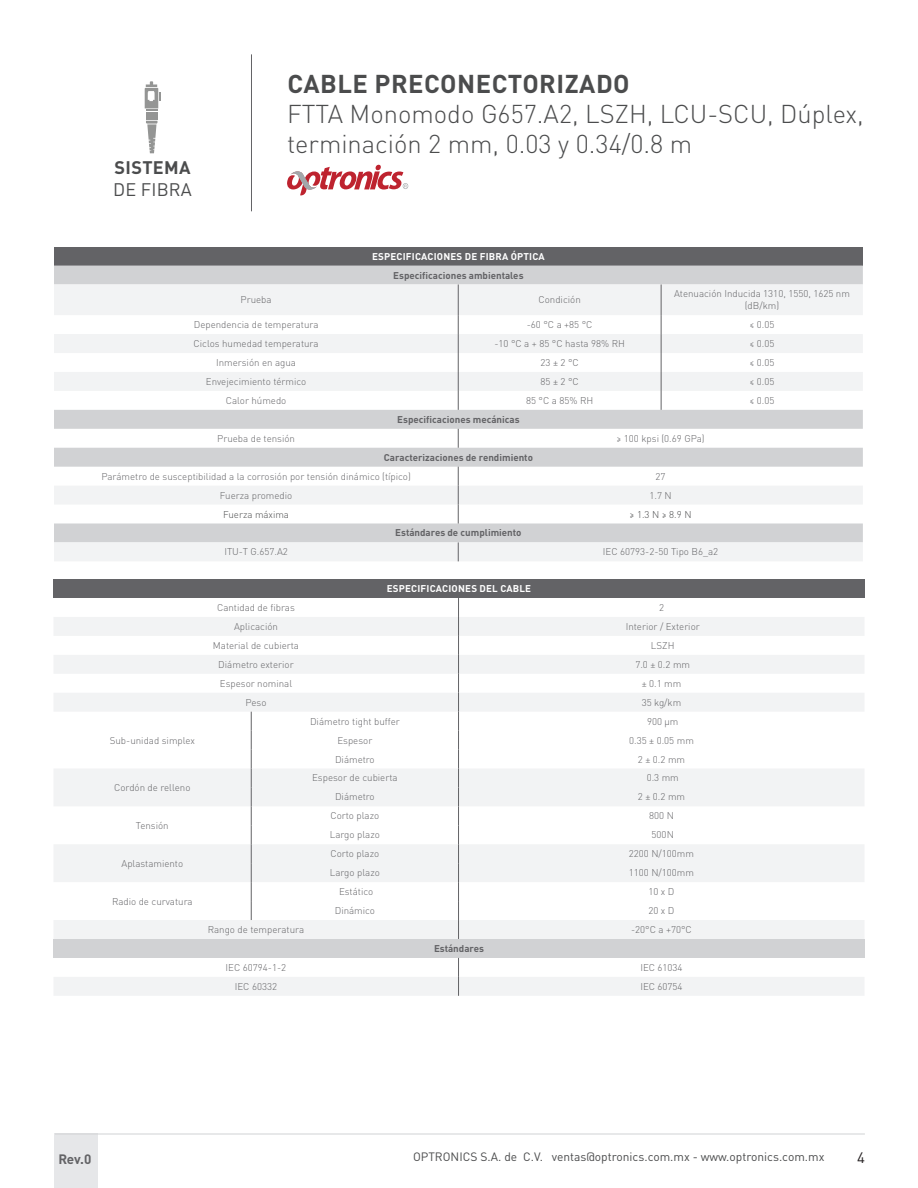
<style>
.page{position:relative;width:918px;height:1188px;background:#fff}
.page>*{position:absolute;margin:0;border:0;box-sizing:border-box;transform-origin:0 0}
.t1{font:300 25.5px/30px "DIN Pro";color:#4b4c4d}
.t2{font:700 25.5px "DIN Pro";letter-spacing:.02em;color:#4b4c4d}
.t3{font:700 18px "DIN Pro";letter-spacing:.02em;color:#4b4c4d}
.t4{font:18px "DIN Pro";letter-spacing:.01em;color:#4b4c4d}
.t5{font:15px "DIN Pro";color:#231f20}
.t6{font:700 13.5px "DIN Pro";color:#636366}
.t7{font:12px "DIN Pro";color:#4b4c4d}
.t8{font:300 9.75px/11.7px "DIN Pro";color:#636366;text-align:center}
.t9{font:700 9.75px "DIN Pro";color:#636366}
.t10{font:700 9.75px "DIN Pro";letter-spacing:.02em;color:#fff}
.t11{font:300 9.75px "DIN Pro";color:#4b4c4d}
</style>
<div class="page">
<div style="left:54px;top:1134px;width:44px;height:54px;background:#e6e7e9"></div>
<hr style="left:55px;top:1134px;width:810px;height:1px;background:#d1d2d4">
<hr style="left:251px;top:54px;width:1px;height:157px;background:#636366">
<svg style="left:287px;top:165px;width:121px;height:30px"></svg>
<svg style="left:145px;top:81px;width:15px;height:72px"></svg>
<div style="left:54px;top:247px;width:809px;height:19px;background:#636366"></div>
<div style="left:54px;top:266px;width:809px;height:18px;background:#d1d2d4"></div>
<svg style="left:54px;top:284px;width:809px;height:277px"></svg>
<hr style="left:458px;top:284px;width:1px;height:31px;background:#636366">
<hr style="left:661px;top:284px;width:1px;height:31px;background:#636366">
<svg style="left:458px;top:315px;width:1px;height:95px"></svg>
<svg style="left:661px;top:315px;width:1px;height:95px"></svg>
<svg style="left:458px;top:429px;width:1px;height:19px"></svg>
<svg style="left:458px;top:542px;width:1px;height:19px"></svg>
<svg style="left:458px;top:467px;width:1px;height:57px"></svg>
<div style="left:53px;top:579px;width:812px;height:19px;background:#636366"></div>
<svg style="left:54px;top:617px;width:810px;height:379px"></svg>
<div style="left:53px;top:939px;width:812px;height:19px;background:#d1d2d4"></div>
<svg style="left:251px;top:712px;width:1px;height:208px"></svg>
<svg style="left:458px;top:598px;width:1px;height:341px"></svg>
<svg style="left:458px;top:958px;width:1px;height:38px"></svg>
<h2 class="t3" style="left:114px;top:153px;width:78px">SISTEMA</h2>
<h2 class="t4" style="left:113px;top:177px;width:80px">DE FIBRA</h2>
<h1 class="t2" style="left:287px;top:62px;width:344px">CABLE PRECONECTORIZADO</h1>
<h1 class="t1" style="left:287px;top:97px;width:578px">FTTA Monomodo G657.A2, LSZH, LCU-SCU, Dúplex, terminación 2 mm, 0.03 y 0.34/0.8 m</h1>
<p class="t10" style="left:372px;top:248px;width:174px">ESPECIFICACIONES DE FIBRA ÓPTICA</p>
<p class="t9" style="left:393px;top:267px;width:132px">Especificaciones ambientales</p>
<p class="t8" style="left:241px;top:293px;width:33px">Prueba</p>
<p class="t8" style="left:539px;top:293px;width:44px">Condición</p>
<p class="t8" style="left:674px;top:287px;width:177px">Atenuación Inducida 1310, 1550, 1625 nm (dB/km)</p>
<p class="t8" style="left:194px;top:318px;width:126px">Dependencia de temperatura</p>
<p class="t8" style="left:527px;top:318px;width:67px">-60 °C a +85 °C</p>
<p class="t8" style="left:749px;top:318px;width:27px">≤ 0.05</p>
<p class="t8" style="left:194px;top:337px;width:127px">Ciclos humedad temperatura</p>
<p class="t8" style="left:494px;top:337px;width:132px">-10 °C a + 85 °C hasta 98% RH</p>
<p class="t8" style="left:749px;top:337px;width:27px">≤ 0.05</p>
<p class="t8" style="left:216px;top:356px;width:81px">Inmersión en agua</p>
<p class="t8" style="left:541px;top:356px;width:40px">23 ± 2 °C</p>
<p class="t8" style="left:749px;top:356px;width:27px">≤ 0.05</p>
<p class="t8" style="left:206px;top:375px;width:102px">Envejecimiento térmico</p>
<p class="t8" style="left:541px;top:375px;width:40px">85 ± 2 °C</p>
<p class="t8" style="left:749px;top:375px;width:27px">≤ 0.05</p>
<p class="t8" style="left:226px;top:394px;width:62px">Calor húmedo</p>
<p class="t8" style="left:526px;top:394px;width:69px">85 °C a 85% RH</p>
<p class="t8" style="left:749px;top:394px;width:27px">≤ 0.05</p>
<p class="t9" style="left:397px;top:411px;width:124px">Especificaciones mecánicas</p>
<p class="t8" style="left:217px;top:432px;width:79px">Prueba de tensión</p>
<p class="t8" style="left:616px;top:432px;width:90px">≥ 100 kpsi (0.69 GPa)</p>
<p class="t9" style="left:384px;top:449px;width:151px">Caracterizaciones de rendimiento</p>
<p class="t8" style="left:101px;top:469px;width:311px">Parámetro de susceptibilidad a la corrosión por tensión dinámico (típico)</p>
<p class="t8" style="left:656px;top:469px;width:12px">27</p>
<p class="t8" style="left:220px;top:488px;width:74px">Fuerza promedio</p>
<p class="t8" style="left:649px;top:488px;width:24px">1.7 N</p>
<p class="t11" style="left:223px;top:506px;width:67px">Fuerza máxima</p>
<p class="t11" style="left:630px;top:506px;width:64px">≥ 1.3 N ≥ 8.9 N</p>
<p class="t9" style="left:395px;top:525px;width:128px">Estándares de cumplimiento</p>
<p class="t8" style="left:224px;top:545px;width:65px">ITU-T G.657.A2</p>
<p class="t8" style="left:603px;top:545px;width:117px">IEC 60793-2-50 Tipo B6_a2</p>
<p class="t10" style="left:387px;top:580px;width:146px">ESPECIFICACIONES DEL CABLE</p>
<p class="t8" style="left:217px;top:601px;width:79px">Cantidad de fibras</p>
<p class="t8" style="left:659px;top:601px;width:7px">2</p>
<p class="t8" style="left:234px;top:620px;width:45px">Aplicación</p>
<p class="t8" style="left:626px;top:620px;width:76px">Interior / Exterior</p>
<p class="t8" style="left:213px;top:639px;width:88px">Material de cubierta</p>
<p class="t8" style="left:651px;top:639px;width:25px">LSZH</p>
<p class="t8" style="left:218px;top:658px;width:77px">Diámetro exterior</p>
<p class="t8" style="left:635px;top:658px;width:56px">7.0 ± 0.2 mm</p>
<p class="t8" style="left:220px;top:677px;width:74px">Espesor nominal</p>
<p class="t8" style="left:642px;top:677px;width:41px">± 0.1 mm</p>
<p class="t8" style="left:245px;top:695px;width:23px">Peso</p>
<p class="t8" style="left:642px;top:695px;width:41px">35 kg/km</p>
<p class="t8" style="left:110px;top:733px;width:87px">Sub-unidad simplex</p>
<p class="t8" style="left:310px;top:714px;width:91px">Diámetro tight buffer</p>
<p class="t8" style="left:647px;top:714px;width:33px">900 μm</p>
<p class="t8" style="left:337px;top:733px;width:36px">Espesor</p>
<p class="t8" style="left:629px;top:733px;width:66px">0.35 ± 0.05 mm</p>
<p class="t8" style="left:335px;top:752px;width:41px">Diámetro</p>
<p class="t8" style="left:638px;top:752px;width:49px">2 ± 0.2 mm</p>
<p class="t8" style="left:114px;top:781px;width:78px">Cordón de relleno</p>
<p class="t8" style="left:136px;top:819px;width:34px">Tensión</p>
<p class="t8" style="left:121px;top:856px;width:63px">Aplastamiento</p>
<p class="t8" style="left:112px;top:894px;width:82px">Radio de curvatura</p>
<p class="t8" style="left:312px;top:771px;width:87px">Espesor de cubierta</p>
<p class="t8" style="left:647px;top:771px;width:34px">0.3 mm</p>
<p class="t8" style="left:335px;top:790px;width:41px">Diámetro</p>
<p class="t8" style="left:638px;top:790px;width:49px">2 ± 0.2 mm</p>
<p class="t8" style="left:330px;top:809px;width:50px">Corto plazo</p>
<p class="t8" style="left:649px;top:809px;width:26px">800 N</p>
<p class="t8" style="left:330px;top:828px;width:51px">Largo plazo</p>
<p class="t8" style="left:652px;top:828px;width:24px">500N</p>
<p class="t8" style="left:330px;top:847px;width:50px">Corto plazo</p>
<p class="t8" style="left:629px;top:847px;width:67px">2200 N/100mm</p>
<p class="t8" style="left:330px;top:866px;width:51px">Largo plazo</p>
<p class="t8" style="left:629px;top:866px;width:67px">1100 N/100mm</p>
<p class="t8" style="left:339px;top:885px;width:36px">Estático</p>
<p class="t8" style="left:648px;top:885px;width:28px">10 x D</p>
<p class="t8" style="left:335px;top:904px;width:42px">Dinámico</p>
<p class="t8" style="left:648px;top:904px;width:28px">20 x D</p>
<p class="t8" style="left:208px;top:923px;width:98px">Rango de temperatura</p>
<p class="t8" style="left:631px;top:923px;width:62px">-20°C a +70°C</p>
<p class="t9" style="left:434px;top:940px;width:51px">Estándares</p>
<p class="t8" style="left:226px;top:961px;width:62px">IEC 60794-1-2</p>
<p class="t8" style="left:640px;top:961px;width:44px">IEC 61034</p>
<p class="t8" style="left:235px;top:980px;width:44px">IEC 60332</p>
<p class="t8" style="left:640px;top:980px;width:44px">IEC 60754</p>
<h3 class="t6" style="left:58px;top:1148px;width:34px">Rev.0</h3>
<p class="t7" style="left:413px;top:1149px;width:413px">OPTRONICS S.A. de C.V. ventas@optronics.com.mx - www.optronics.com.mx</p>
<h3 class="t5" style="left:857px;top:1148px;width:9px">4</h3>
</div>
